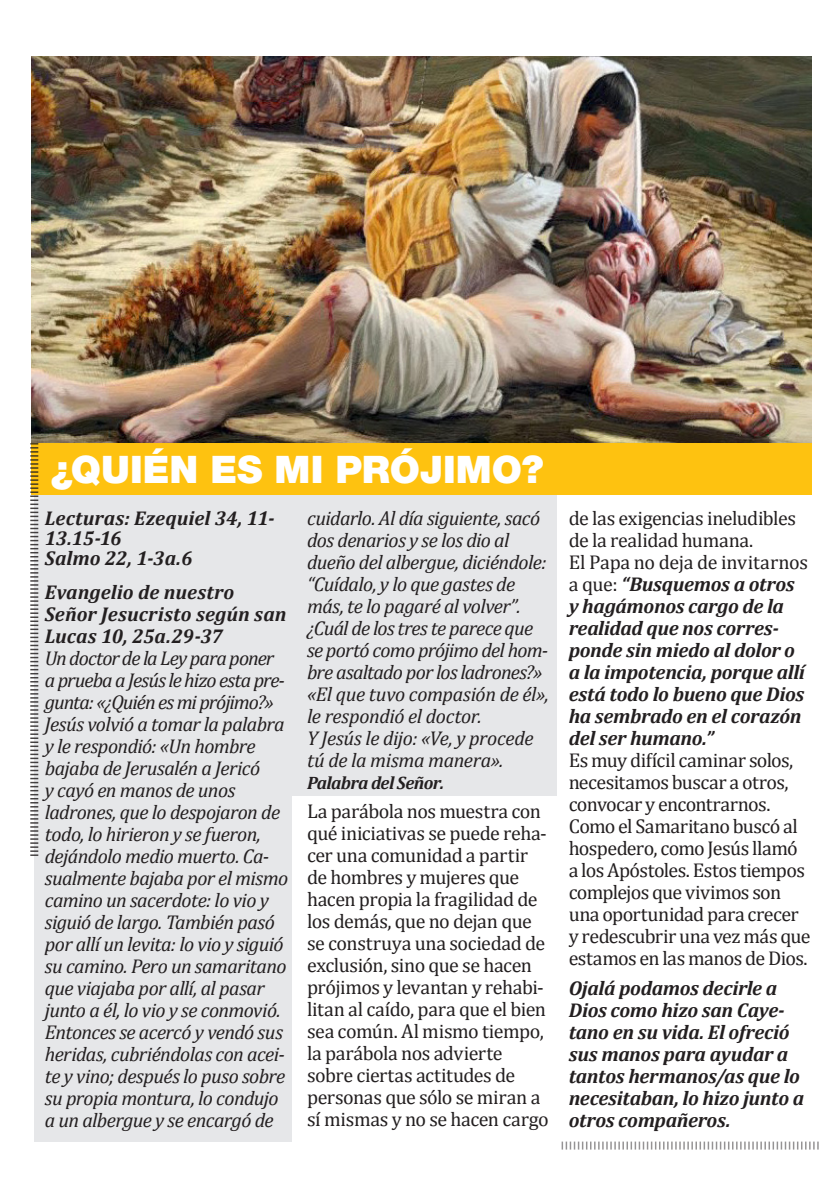
<style>
.page{position:relative;width:840px;height:1191px;background:#fff}
.page>*{position:absolute;margin:0;border:0;box-sizing:border-box;transform-origin:0 0}
.t1{font:900 38px "Helvetica Neue";color:#fff}
.t2{font:italic 20px/22px "Cambria";letter-spacing:-.03em;color:#231f20}
.t3{font:20px/22px "Cambria";letter-spacing:-.025em;color:#231f20}
.t4{font:italic 700 20px/22px "Cambria";letter-spacing:-.015em;color:#231f20}
.t5{font:italic 700 18px "Cambria";letter-spacing:-.035em;color:#231f20}
.s1{font-weight:400;font-style:normal}
</style>
<div class="page">
<div style="left:288px;top:476px;width:268px;height:319px;background:#e6e7e9"></div>
<img style="left:31px;top:57px;width:780px;height:386px">
<div style="left:34px;top:476px;width:258px;height:665px;background:#e6e7e9"></div>
<svg style="left:561px;top:1141px;width:257px;height:8px"></svg>
<div style="left:31px;top:443px;width:780px;height:52px;background:#fec210"></div>
<svg style="left:30px;top:443px;width:8px;height:413px"></svg>
<h1 class="t1" style="left:51px;top:447px;width:493px">¿QUIÉN ES MI PRÓJIMO?</h1>
<p class="t4" style="left:45px;top:508px;width:231px;line-height:20px">Lecturas: Ezequiel 34, 11-<br>13.15-16<br>Salmo 22, 1-3a.6</p>
<p class="t4" style="left:45px;top:581px;width:243px">Evangelio de nuestro<br>Señor Jesucristo según san<br>Lucas 10, 25a.29-37</p>
<p class="t2" style="left:45px;top:647px;width:245px">Un doctor de la Ley para poner a prueba a Jesús le hizo esta pre&shy;gunta: «¿Quién es mi prójimo?»<br>Jesús volvió a tomar la palabra y le respondió: «Un hombre bajaba de Jerusalén a Jericó<br>y cayó en manos de unos ladrones, que lo despojaron de todo, lo hirieron y se fueron, dejándolo medio muerto. Ca&shy;sualmente bajaba por el mismo camino un sacerdote: lo vio y siguió de largo. También pasó por allí un levita: lo vio y siguió su camino. Pero un samaritano que viajaba por allí, al pasar junto a él, lo vio y se conmovió.<br>Entonces se acercó y vendó sus heridas, cubriéndolas con acei&shy;te y vino; después lo puso sobre su propia montura, lo condujo a un albergue y se encargó de</p>
<p class="t2" style="left:307px;top:507px;width:243px">cuidarlo. Al día siguiente, sacó dos denarios y se los dio al dueño del albergue, diciéndole: “Cuídalo, y lo que gastes de más, te lo pagaré al volver”. ¿Cuál de los tres te parece que se portó como prójimo del hom&shy;bre asaltado por los ladrones?» «El que tuvo compasión de él», le respondió el doctor.<br>Y Jesús le dijo: «Ve, y procede tú de la misma manera».</p>
<p class="t5" style="left:307px;top:772px;width:138px">Palabra del Señor.</p>
<p class="t3" style="left:307px;top:799px;width:243px">La parábola nos muestra con qué iniciativas se puede reha&shy;cer una comunidad a partir de hombres y mujeres que hacen propia la fragilidad de los demás, que no dejan que se construya una sociedad de exclusión, sino que se hacen prójimos y levantan y rehabi&shy;litan al caído, para que el bien sea común. Al mismo tiempo, la parábola nos advierte sobre ciertas actitudes de personas que sólo se miran a sí mismas y no se hacen cargo</p>
<p class="t4" style="left:568px;top:507px;width:241px"><span class="s1">de las exigencias ineludibles de la realidad humana.<br>El Papa no deja de invitarnos a que:</span> “Busquemos a otros y hagámonos cargo de la realidad que nos corres&shy;ponde sin miedo al dolor o a la impotencia, porque allí está todo lo bueno que Dios ha sembrado en el corazón del ser humano.”</p>
<p class="t3" style="left:568px;top:749px;width:243px">Es muy difícil caminar solos, necesitamos buscar a otros, convocar y encontrarnos.<br>Como el Samaritano buscó al hospedero, como Jesús llamó a los Apóstoles. Estos tiempos complejos que vivimos son una oportunidad para crecer y redescubrir una vez más que estamos en las manos de Dios.</p>
<p class="t4" style="left:568px;top:977px;width:237px">Ojalá podamos decirle a<br>Dios como hizo san Caye&shy;tano en su vida. El ofreció sus manos para ayudar a tantos hermanos/as que lo necesitaban, lo hizo junto a otros compañeros.</p>
</div>
